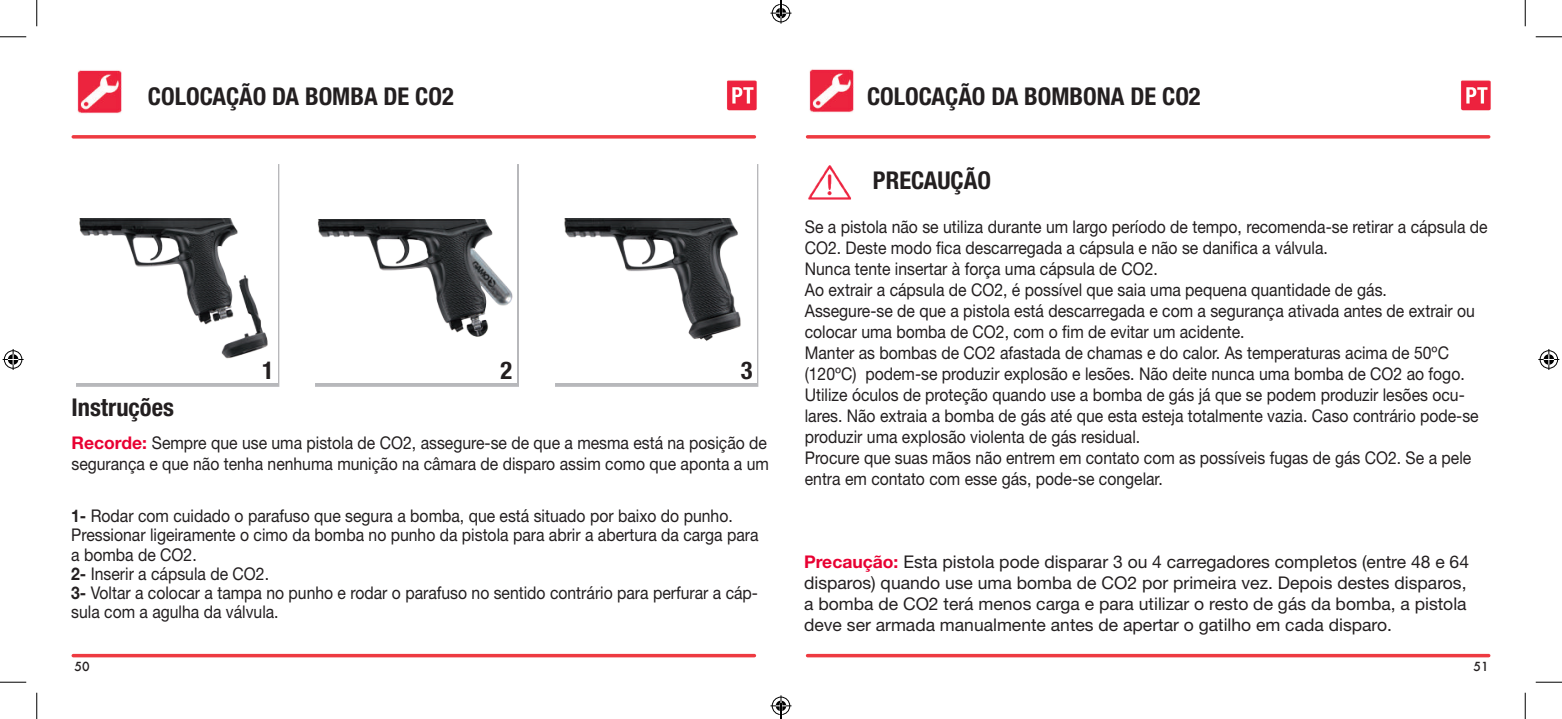
<style>
.page{position:relative;width:1562px;height:719px;background:#fff}
.page>*{position:absolute;margin:0;border:0;box-sizing:border-box;transform-origin:0 0}
.t1{font:700 condensed 24.5px "Helvetica Neue";color:#231f20}
.t2{font:17.5px/21px "Helvetica Neue";color:#231f20;scale:.9 1}
.t3{font:17.5px/21px "Helvetica Neue";color:#231f20}
.t4{font:500 12.25px "Futura";color:#231f20}
.s1{font-weight:700;color:#e80032}
.s2{font-weight:700}
</style>
<div class="page">
<img style="left:727px;top:80px;width:30px;height:31px">
<img style="left:1461px;top:80px;width:30px;height:31px">
<hr style="left:73px;top:135px;width:681px;height:3px;background:#ee3a41">
<svg style="left:73px;top:653px;width:681px;height:4px;fill:#ee3a41"></svg>
<hr style="left:807px;top:135px;width:681px;height:3px;background:#ee3a41">
<svg style="left:807px;top:653px;width:681px;height:4px;fill:#ee3a41"></svg>
<img style="left:77px;top:70px;width:45px;height:44px">
<div style="left:315px;top:164px;width:204px;height:222px;background:#b7b8bb"></div>
<div style="left:313px;top:161px;width:204px;height:222px;background:#fff"></div>
<img style="left:318px;top:219px;width:195px;height:118px">
<div style="left:76px;top:164px;width:203px;height:222px;background:#a0a1a5;opacity:.75"></div>
<div style="left:74px;top:161px;width:203px;height:222px;background:#fff"></div>
<img style="left:79px;top:219px;width:189px;height:140px">
<div style="left:555px;top:164px;width:203px;height:222px;background:#a0a1a5;opacity:.75"></div>
<div style="left:553px;top:161px;width:203px;height:222px;background:#fff"></div>
<img style="left:564px;top:219px;width:177px;height:122px">
<img style="left:809px;top:69px;width:45px;height:44px">
<img style="left:808px;top:165px;width:43px;height:35px">
<svg style="left:0;top:36px;width:26px;height:1px"></svg>
<svg style="left:1535px;top:36px;width:27px;height:1px"></svg>
<svg style="left:0;top:681px;width:26px;height:1px"></svg>
<svg style="left:1535px;top:681px;width:27px;height:1px"></svg>
<svg style="left:36px;top:0;width:1px;height:26px"></svg>
<svg style="left:36px;top:692px;width:1px;height:26px"></svg>
<svg style="left:1525px;top:0;width:1px;height:26px"></svg>
<svg style="left:1525px;top:692px;width:1px;height:26px"></svg>
<svg style="left:3px;top:349px;width:21px;height:21px"></svg>
<svg style="left:1538px;top:349px;width:21px;height:21px"></svg>
<svg style="left:770px;top:0;width:21px;height:24px"></svg>
<svg style="left:770px;top:695px;width:21px;height:23px"></svg>
<h1 class="t1" style="left:148px;top:82px;width:307px">COLOCAÇÃO DA BOMBA DE CO2</h1>
<h1 class="t1" style="left:71px;top:392px;width:104px">Instruções</h1>
<h1 class="t1" style="left:262px;top:355px;width:13px">1</h1>
<h1 class="t1" style="left:500px;top:355px;width:13px">2</h1>
<h1 class="t1" style="left:741px;top:355px;width:13px">3</h1>
<p class="t2" style="left:71px;top:432px;width:776px"><span class="s1">Recorde:</span> Sempre que use uma pistola de CO2, assegure-se de que a mesma está na posição de segurança e que não tenha nenhuma munição na câmara de disparo assim como que aponta a um</p>
<p class="t2" style="left:71px;top:506px;width:765px;line-height:19.2px"><span class="s2">1-</span> Rodar com cuidado o parafuso que segura a bomba, que está situado por baixo do punho.<br>Pressionar ligeiramente o cimo da bomba no punho da pistola para abrir a abertura da carga para a bomba de CO2.<br><span class="s2">2-</span> Inserir a cápsula de CO2.<br><span class="s2">3-</span> Voltar a colocar a tampa no punho e rodar o parafuso no sentido contrário para perfurar a cáp&shy;sula com a agulha da válvula.</p>
<h1 class="t1" style="left:867px;top:82px;width:335px">COLOCAÇÃO DA BOMBONA DE CO2</h1>
<h1 class="t1" style="left:873px;top:165px;width:120px">PRECAUÇÃO</h1>
<p class="t2" style="left:805px;top:216px;width:760px">Se a pistola não se utiliza durante um largo período de tempo, recomenda-se retirar a cápsula de CO2. Deste modo fica descarregada a cápsula e não se danifica a válvula.<br>Nunca tente insertar à força uma cápsula de CO2.<br>Ao extrair a cápsula de CO2, é possível que saia uma pequena quantidade de gás.<br>Assegure-se de que a pistola está descarregada e com a segurança ativada antes de extrair ou colocar uma bomba de CO2, com o fim de evitar um acidente.<br>Manter as bombas de CO2 afastada de chamas e do calor. As temperaturas acima de 50ºC (120ºC) podem-se produzir explosão e lesões. Não deite nunca uma bomba de CO2 ao fogo.<br>Utilize óculos de proteção quando use a bomba de gás já que se podem produzir lesões ocu&shy;lares. Não extraia a bomba de gás até que esta esteja totalmente vazia. Caso contrário pode-se produzir uma explosão violenta de gás residual.<br>Procure que suas mãos não entrem em contato com as possíveis fugas de gás CO2. Se a pele entra em contato com esse gás, pode-se congelar.</p>
<p class="t3" style="left:804px;top:551px;width:666px"><span class="s1">Precaução:</span> Esta pistola pode disparar 3 ou 4 carregadores completos (entre 48 e 64 disparos) quando use uma bomba de CO2 por primeira vez. Depois destes disparos, a bomba de CO2 terá menos carga e para utilizar o resto de gás da bomba, a pistola deve ser armada manualmente antes de apertar o gatilho em cada disparo.</p>
<p class="t4" style="left:75px;top:658px;width:17px">50</p>
<p class="t4" style="left:1473px;top:658px;width:17px">51</p>
</div>
